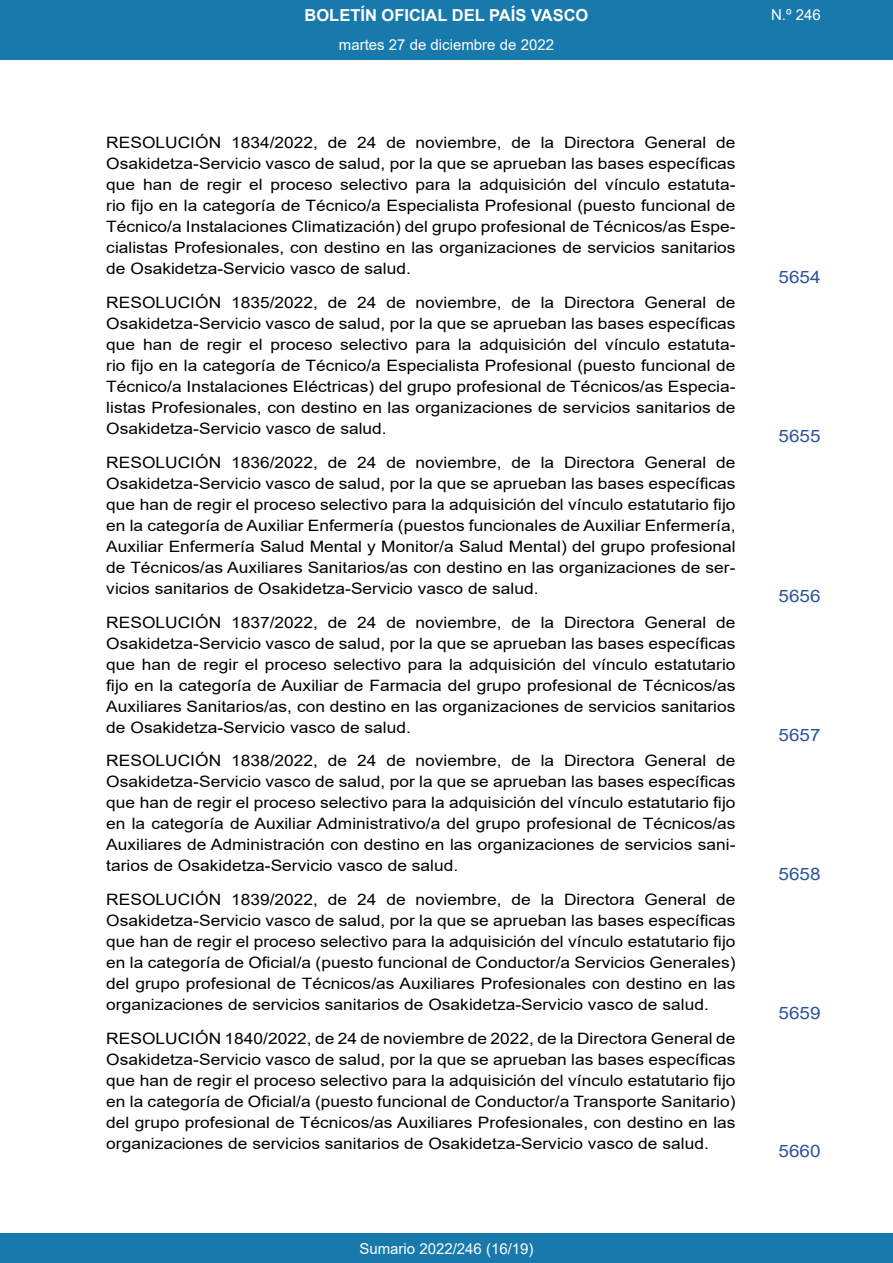
<style>
.page{position:relative;width:893px;height:1263px;background:#fff}
.page>*{position:absolute;margin:0;border:0;box-sizing:border-box;transform-origin:0 0}
.BOPVSumarioOrden{font:17.1px "Arial";color:#29549a;scale:1.11 1}
.t1{font:700 16.5px "Arial";color:#fff}
.BOPVSumarioTitulo{font:15.6px/21px "Arial";color:#000;text-align:justify;scale:1.11 1}
.t2{font:15px "Arial";color:#fff}
</style>
<div class="page">
<div style="left:0;top:1233px;width:893px;height:30px;background:#1879ad"></div>
<div style="left:0;top:0;width:893px;height:60px;background:#1879ad"></div>
<p class="t1" style="left:305px;top:3px;width:285px">BOLETÍN OFICIAL DEL PAÍS VASCO</p>
<p class="t2" style="left:771px;top:5px;width:51px">N.º 246</p>
<p class="t2" style="left:339px;top:35px;width:217px">martes 27 de diciembre de 2022</p>
<p class="BOPVSumarioTitulo" style="left:106px;top:132px;width:568px">RESOLUCIÓN 1834/2022, de 24 de noviembre, de la Directora General de Osakidetza-Servicio vasco de salud, por la que se aprueban las bases específicas que han de regir el proceso selectivo para la adquisición del vínculo estatuta&shy;rio fijo en la categoría de Técnico/a Especialista Profesional (puesto funcional de Técnico/a Instalaciones Climatización) del grupo profesional de Técnicos/as Espe&shy;cialistas Profesionales, con destino en las organizaciones de servicios sanitarios de Osakidetza-Servicio vasco de salud.</p>
<p class="BOPVSumarioTitulo" style="left:106px;top:292px;width:568px">RESOLUCIÓN 1835/2022, de 24 de noviembre, de la Directora General de Osakidetza-Servicio vasco de salud, por la que se aprueban las bases específicas que han de regir el proceso selectivo para la adquisición del vínculo estatuta&shy;rio fijo en la categoría de Técnico/a Especialista Profesional (puesto funcional de Técnico/a Instalaciones Eléctricas) del grupo profesional de Técnicos/as Especia&shy;listas Profesionales, con destino en las organizaciones de servicios sanitarios de Osakidetza-Servicio vasco de salud.</p>
<p class="BOPVSumarioTitulo" style="left:106px;top:452px;width:568px">RESOLUCIÓN 1836/2022, de 24 de noviembre, de la Directora General de Osakidetza-Servicio vasco de salud, por la que se aprueban las bases específicas que han de regir el proceso selectivo para la adquisición del vínculo estatutario fijo en la categoría de Auxiliar Enfermería (puestos funcionales de Auxiliar Enfermería, Auxiliar Enfermería Salud Mental y Monitor/a Salud Mental) del grupo profesional de Técnicos/as Auxiliares Sanitarios/as con destino en las organizaciones de ser&shy;vicios sanitarios de Osakidetza-Servicio vasco de salud.</p>
<p class="BOPVSumarioTitulo" style="left:106px;top:611px;width:568px">RESOLUCIÓN 1837/2022, de 24 de noviembre, de la Directora General de Osakidetza-Servicio vasco de salud, por la que se aprueban las bases específicas que han de regir el proceso selectivo para la adquisición del vínculo estatutario fijo en la categoría de Auxiliar de Farmacia del grupo profesional de Técnicos/as Auxiliares Sanitarios/as, con destino en las organizaciones de servicios sanitarios de Osakidetza-Servicio vasco de salud.</p>
<p class="BOPVSumarioTitulo" style="left:106px;top:750px;width:568px">RESOLUCIÓN 1838/2022, de 24 de noviembre, de la Directora General de Osakidetza-Servicio vasco de salud, por la que se aprueban las bases específicas que han de regir el proceso selectivo para la adquisición del vínculo estatutario fijo en la categoría de Auxiliar Administrativo/a del grupo profesional de Técnicos/as Auxiliares de Administración con destino en las organizaciones de servicios sani&shy;tarios de Osakidetza-Servicio vasco de salud.</p>
<p class="BOPVSumarioTitulo" style="left:106px;top:889px;width:568px">RESOLUCIÓN 1839/2022, de 24 de noviembre, de la Directora General de Osakidetza-Servicio vasco de salud, por la que se aprueban las bases específicas que han de regir el proceso selectivo para la adquisición del vínculo estatutario fijo en la categoría de Oficial/a (puesto funcional de Conductor/a Servicios Generales) del grupo profesional de Técnicos/as Auxiliares Profesionales con destino en las organizaciones de servicios sanitarios de Osakidetza-Servicio vasco de salud.</p>
<p class="BOPVSumarioTitulo" style="left:106px;top:1028px;width:568px">RESOLUCIÓN 1840/2022, de 24 de noviembre de 2022, de la Directora General de Osakidetza-Servicio vasco de salud, por la que se aprueban las bases específicas que han de regir el proceso selectivo para la adquisición del vínculo estatutario fijo en la categoría de Oficial/a (puesto funcional de Conductor/a Transporte Sanitario) del grupo profesional de Técnicos/as Auxiliares Profesionales, con destino en las organizaciones de servicios sanitarios de Osakidetza-Servicio vasco de salud.</p>
<p class="t2" style="left:359px;top:1238px;width:176px">Sumario 2022/246 (16/19)</p>
<p class="BOPVSumarioOrden" style="left:778px;top:265px;width:39px">5654</p>
<p class="BOPVSumarioOrden" style="left:778px;top:425px;width:39px">5655</p>
<p class="BOPVSumarioOrden" style="left:778px;top:584px;width:39px">5656</p>
<p class="BOPVSumarioOrden" style="left:778px;top:723px;width:39px">5657</p>
<p class="BOPVSumarioOrden" style="left:778px;top:862px;width:39px">5658</p>
<p class="BOPVSumarioOrden" style="left:778px;top:1001px;width:39px">5659</p>
<p class="BOPVSumarioOrden" style="left:778px;top:1140px;width:39px">5660</p>
</div>
